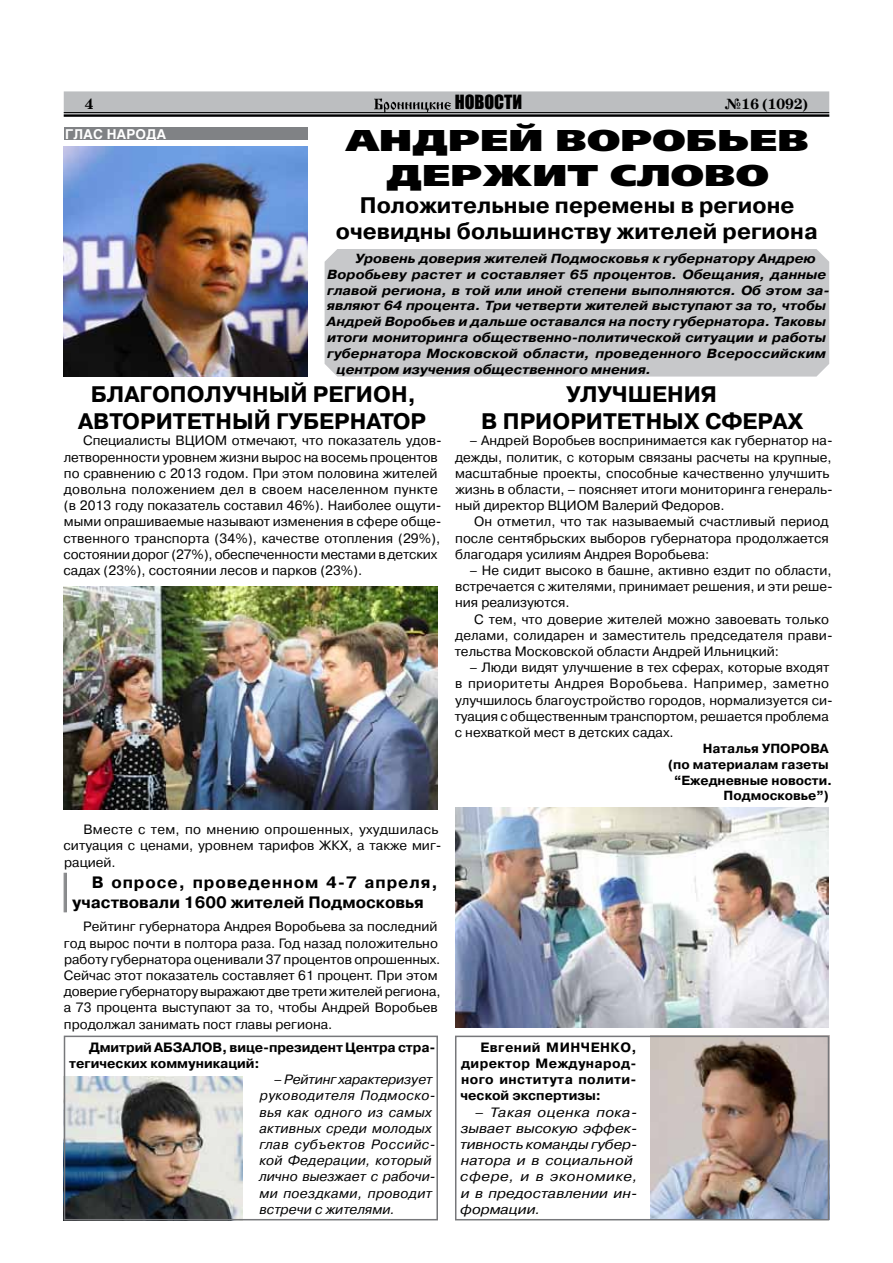
<style>
.page{position:relative;width:893px;height:1263px;background:#fff}
.page>*{position:absolute;margin:0;border:0;box-sizing:border-box;transform-origin:0 0}
.t1{font:30px/35.7px "Free Set Black C";color:#000;text-align:center;scale:1.35 1}
.t2{font:700 22.5px/25.5px "Pragmatica C";color:#000;text-align:center}
.t3{font:18px "Impact";color:#000}
.t4{font:700 16.5px/19.8px "Pragmatica C";color:#000}
.t5{font:700 15px "School Book AC";color:#000}
.t6{font:13.5px/16.2px "Pragmatica C";color:#000}
.t7{font:italic 13.5px/16.2px "Pragmatica C";letter-spacing:.015em;color:#000}
.t8{font:700 13.5px/16.2px "Pragmatica C";color:#000}
.t9{font:italic 13.5px/16.2px "Pragmatica C";letter-spacing:.015em;color:#000;scale:1.1 1}
.t10{font:700 13.5px "Helios";color:#fff}
.t11{font:italic 700 13.2px "Pragmatica C";color:#000;scale:1.07 1}
.t12{font:700 13.2px/15.9px "Pragmatica C";color:#000;text-align:right}
</style>
<div class="page">
<div style="left:64px;top:91px;width:765px;height:26px;background:#bcbec0;border:2px solid #bcbec0"></div>
<svg style="left:374px;top:98px;width:77px;height:14px"></svg>
<hr style="left:64px;top:112px;width:765px;height:1px;background:#000">
<hr style="left:64px;top:114px;width:765px;height:3px;background:#000">
<img style="left:67px;top:1077px;width:175px;height:140px">
<div style="left:64px;top:1035px;width:374px;height:185px;border:2px solid #77787b"></div>
<img style="left:651px;top:1038px;width:175px;height:179px">
<div style="left:455px;top:1035px;width:374px;height:185px;border:2px solid #77787b"></div>
<div style="left:64px;top:128px;width:244px;height:12px;background:#808285"></div>
<div style="left:325px;top:249px;width:504px;height:128px;background:#c7c8ca"></div>
<img style="left:64px;top:147px;width:244px;height:230px">
<img style="left:64px;top:587px;width:374px;height:222px">
<img style="left:455px;top:807px;width:374px;height:221px">
<hr style="left:66px;top:873px;width:1px;height:39px;background:#6d6e71">
<hr style="left:65px;top:873px;width:1px;height:39px;background:#6d6e71">
<hr style="left:64px;top:873px;width:1px;height:39px;background:#6d6e71">
<p class="t5" style="left:85px;top:96px;width:10px">4</p>
<h3 class="t3" style="left:455px;top:88px;width:69px">НОВОСТИ</h3>
<p class="t5" style="left:724px;top:96px;width:85px">№16 (1092)</p>
<p class="t10" style="left:65px;top:126px;width:102px">глас народа</p>
<h1 class="t1" style="left:346px;top:122px;width:342px">Андрей Воробьев держит слово</h1>
<h2 class="t2" style="left:336px;top:193px;width:483px">Положительные перемены в регионе очевидны большинству жителей региона</h2>
<p class="t11" style="left:355px;top:251px;width:432px">Уровень доверия жителей Подмосковья к губернатору Андрею</p>
<p class="t11" style="left:327px;top:267px;width:468px">Воробьеву растет и составляет 65 процентов. Обещания, данные</p>
<p class="t11" style="left:327px;top:283px;width:471px">главой региона, в той или иной степени выполняются. Об этом за-</p>
<p class="t11" style="left:327px;top:298px;width:468px">являют 64 процента. Три четверти жителей выступают за то, чтобы</p>
<p class="t11" style="left:327px;top:314px;width:468px">Андрей Воробьев и дальше оставался на посту губернатора. Таковы</p>
<p class="t11" style="left:327px;top:330px;width:468px">итоги мониторинга общественно-политической ситуации и работы</p>
<p class="t11" style="left:327px;top:346px;width:468px">губернатора Московской области, проведенного Всероссийским</p>
<p class="t11" style="left:336px;top:362px;width:296px">центром изучения общественного мнения.</p>
<h2 class="t2" style="left:91px;top:382px;width:33px">Благо</h2>
<h2 class="t2" style="left:170px;top:382px;width:34px">получн</h2>
<h2 class="t2" style="left:269px;top:382px;width:61px">ый регион</h2>
<h2 class="t2" style="left:408px;top:382px;width:10px">,</h2>
<h2 class="t2" style="left:78px;top:409px;width:17px">авторитетн</h2>
<h2 class="t2" style="left:232px;top:409px;width:60px">ый губернатор</h2>
<p class="t6" style="left:63px;top:433px;width:380px;text-indent:20px">Специалисты ВЦИОМ отмечают, что показатель удов&shy;летворенности уровнем жизни вырос на восемь процентов по сравнению с 2013 годом. При этом половина жителей довольна положением дел в своем населенном пункте (в 2013 году показатель составил 46%). Наиболее ощути&shy;мыми опрашиваемые называют изменения в сфере обще&shy;ственного транспорта (34%), качестве отопления (29%), состоянии дорог (27%), обеспеченности местами в детских садах (23%), состоянии лесов и парков (23%).</p>
<p class="t6" style="left:63px;top:821px;width:380px;text-indent:20px">Вместе с тем, по мнению опрошенных, ухудшилась ситуация с ценами, уровнем тарифов ЖКХ, а также миг&shy;рацией.</p>
<p class="t4" style="left:72px;top:873px;width:367px;text-indent:19px">В опросе, проведенном 4-7 апреля, участвовали 1600 жителей Подмосковья</p>
<p class="t6" style="left:64px;top:919px;width:378px;text-indent:20px">Рейтинг губернатора Андрея Воробьева за последний год вырос почти в полтора раза. Год назад положительно работу губернатора оценивали 37 процентов опрошенных.<br>Сейчас этот показатель составляет 61 процент. При этом доверие губернатору выражают две трети жителей региона, а 73 процента выступают за то, чтобы Андрей Воробьев продолжал занимать пост главы региона.</p>
<p class="t8" style="left:69px;top:1039px;width:368px;text-indent:20px">Дмитрий АБЗАЛОВ, вице-президент Центра стра&shy;тегических коммуникаций:</p>
<p class="t7" style="left:259px;top:1071px;width:178px;text-indent:15px">– Рейтинг характеризует руководителя Подмоско&shy;вья как одного из самых активных среди молодых глав субъектов Российс&shy;кой Федерации, который лично выезжает с рабочи&shy;ми поездками, проводит встречи с жителями.</p>
<h2 class="t2" style="left:566px;top:382px;width:32px">Улучшени</h2>
<h2 class="t2" style="left:701px;top:382px;width:18px">я</h2>
<h2 class="t2" style="left:481px;top:409px;width:55px">в приоритетн</h2>
<h2 class="t2" style="left:662px;top:409px;width:61px">ых сферах</h2>
<p class="t6" style="left:455px;top:433px;width:379px;text-indent:14px">– Андрей Воробьев воспринимается как губернатор на&shy;дежды, политик, с которым связаны расчеты на крупные, масштабные проекты, способные качественно улучшить жизнь в области, – поясняет итоги мониторинга генераль&shy;ный директор ВЦИОМ Валерий Федоров.</p>
<p class="t6" style="left:455px;top:514px;width:375px;text-align:justify;text-indent:19px">Он отметил, что так называемый счастливый период после сентябрьских выборов губернатора продолжается благодаря усилиям Андрея Воробьева:</p>
<p class="t6" style="left:455px;top:562px;width:379px;text-align:justify;text-indent:14px">– Не сидит высоко в башне, активно ездит по области, встречается с жителями, принимает решения, и эти реше&shy;ния реализуются.</p>
<p class="t6" style="left:455px;top:611px;width:380px;text-indent:20px">С тем, что доверие жителей можно завоевать только делами, солидарен и заместитель председателя прави&shy;тельства Московской области Андрей Ильницкий:</p>
<p class="t6" style="left:455px;top:659px;width:380px;text-indent:15px">– Люди видят улучшение в тех сферах, которые входят в приоритеты Андрея Воробьева. Например, заметно улучшилось благоустройство городов, нормализуется си&shy;туация с общественным транспортом, решается проблема с нехваткой мест в детских садах.</p>
<p class="t12" style="left:668px;top:740px;width:166px">Наталья УПОРОВА<br>(по материалам газеты “Ежедневные новости.<br>Подмосковье”)</p>
<p class="t8" style="left:460px;top:1039px;width:178px;text-align:justify;text-indent:20px">Евгений МИНЧЕНКО, директор Международ&shy;ного института полити&shy;ческой экспертизы:</p>
<p class="t9" style="left:460px;top:1104px;width:163px;text-indent:15px">– Такая оценка пока&shy;зывает высокую эффек&shy;тивность команды губер&shy;натора и в социальной сфере, и в экономике, и в предоставлении ин&shy;формации.</p>
</div>
